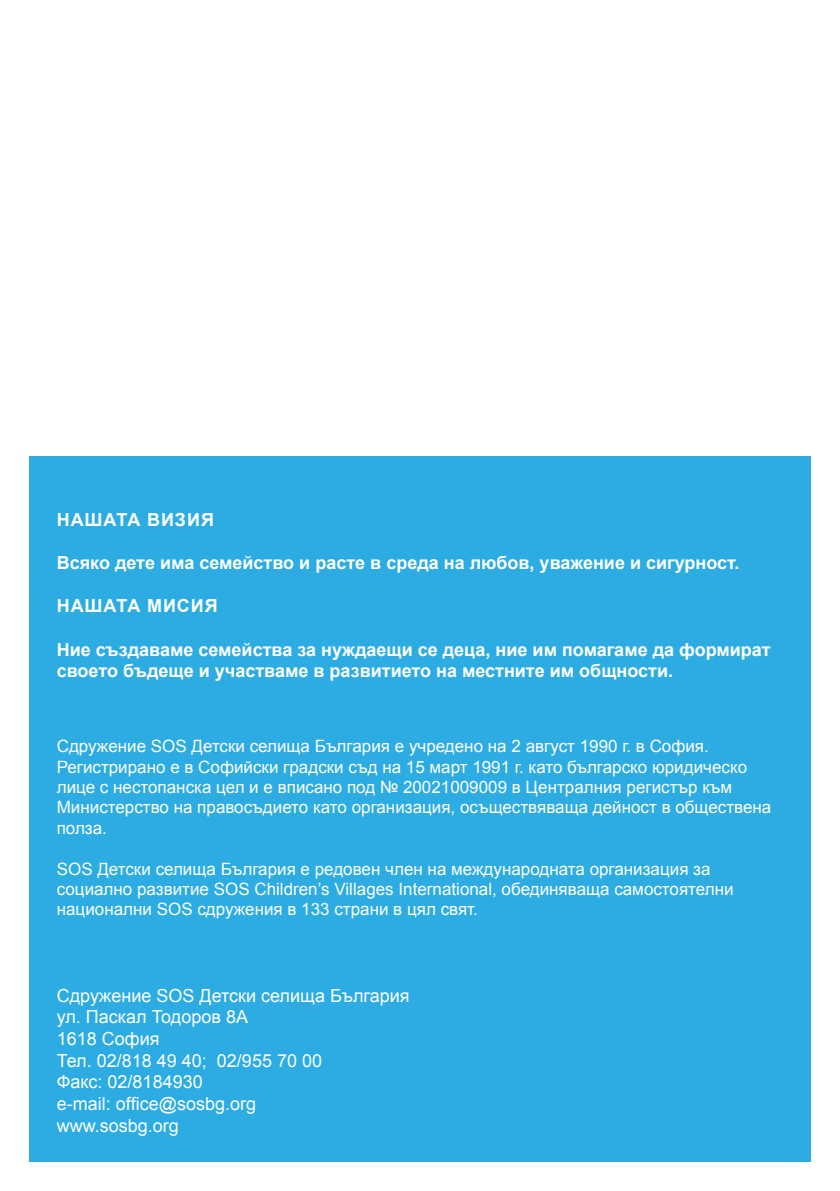
<style>
.page{position:relative;width:840px;height:1191px;background:#fff}
.page>*{position:absolute;margin:0;border:0;box-sizing:border-box;transform-origin:0 0}
.t1{font:700 18px/21.6px "Arial";color:#fff}
.t2{font:18px/21.6px "Arial";color:#fff}
.t3{font:700 18px "Arial";letter-spacing:.05em;color:#fff}
.t4{font:17px/20.4px "Arial";color:#fff}
</style>
<div class="page">
<div style="left:29px;top:456px;width:781px;height:705px;background:#2cace2"></div>
<p class="t3" style="left:57px;top:507px;width:159px">НАШАТА ВИЗИЯ</p>
<p class="t1" style="left:57px;top:552px;width:683px">Всяко дете има семейство и расте в среда на любов, уважение и сигурност.</p>
<p class="t3" style="left:57px;top:594px;width:162px">НАШАТА МИСИЯ</p>
<p class="t1" style="left:57px;top:639px;width:715px">Ние създаваме семейства за нуждаещи се деца, ние им помагаме да формират своето бъдеще и участваме в развитието на местните им общности.</p>
<p class="t4" style="left:57px;top:736px;width:715px">Сдружение SOS Детски селища България е учредено на 2 август 1990 г. в София.<br>Регистрирано е в Софийски градски съд на 15 март 1991 г. като българско юридическо лице с нестопанска цел и е вписано под № 20021009009 в Централния регистър към Министерство на правосъдието като организация, осъществяваща дейност в обществена полза.</p>
<p class="t4" style="left:57px;top:858px;width:678px">SOS Детски селища България е редовен член на международната организация за социално развитие SOS Children’s Villages International, обединяваща самостоятелни национални SOS сдружения в 133 страни в цял свят.</p>
<p class="t2" style="left:57px;top:985px;width:354px">Сдружение SOS Детски селища България ул. П аскал Тодоров 8А<br>1618 София<br>Тел. 02/818 49 40; 02/955 70 00<br>Факс: 02/8184930<br>e-mail: office@sosbg.org<br>www.sosbg.org</p>
</div>
